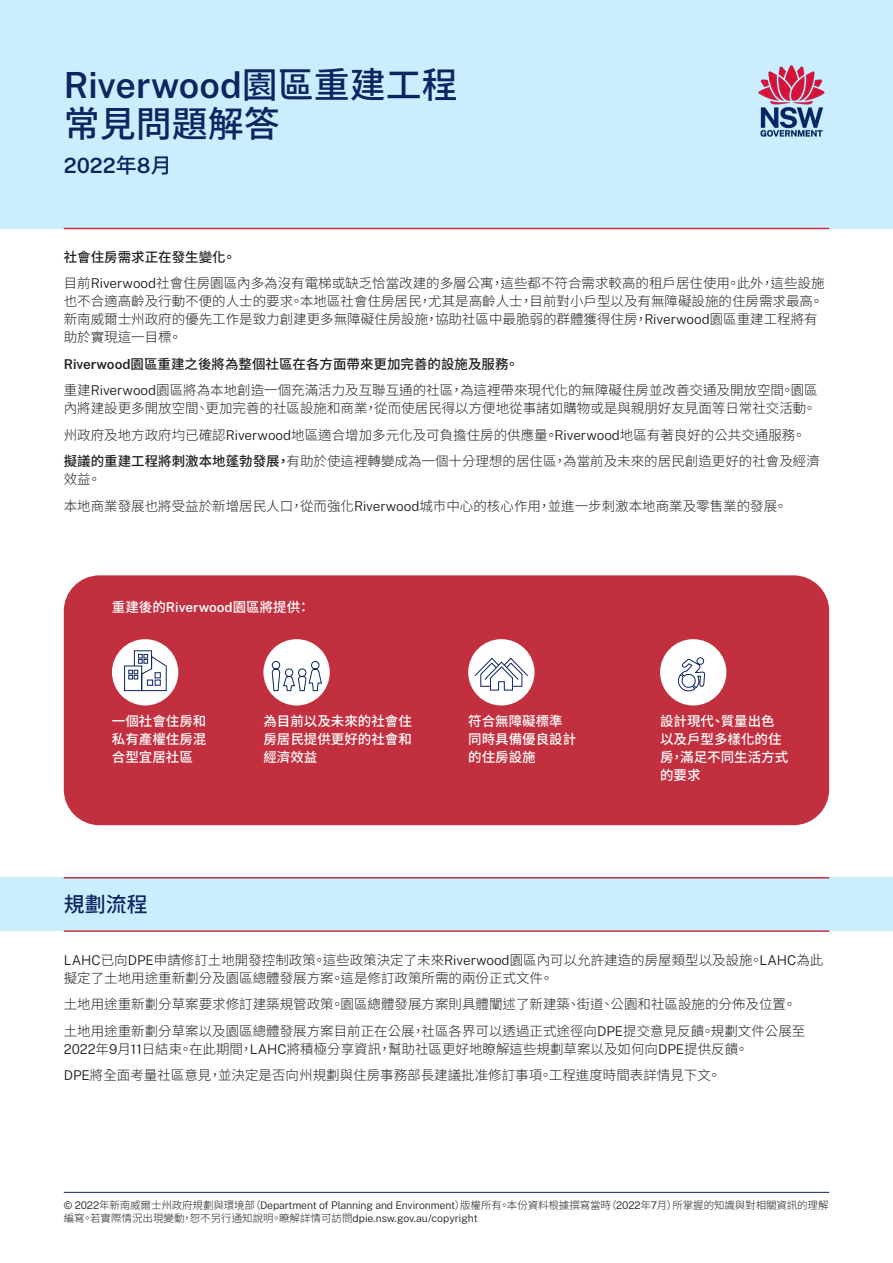
<style>
.page{position:relative;width:893px;height:1263px;background:#fff}
.page>*{position:absolute;margin:0;border:0;box-sizing:border-box;transform-origin:0 0}
.t1{font:600 36px "Public Sans";color:#0d2660}
.t2{font:500 36px "Noto Sans CJ Ktc";color:#0d2660}
.t3{font:600 21px "Public Sans";color:#0d2660}
.P-Big{font:500 21px "Noto Sans CJ Ktc";color:#0d2660}
.t4{font:300 13.5px/18px "Noto Sans CJ Ktc";color:#231f20}
.P_Bold{font:500 13.5px/18px "Noto Sans CJ Ktc";color:#fff;text-align:justify}
.t5{font:500 13.5px "Noto Sans CJ Ktc";color:#231f20}
.t6{font:300 10.5px/13.5px "Noto Sans CJ Ktc";letter-spacing:-.01em;color:#231f20}
.s1{font-family:"Noto Sans CJ Ktc";font-weight:500}
.s2{font-family:"Public Sans"}
.s3{font-family:"Public Sans";font-weight:600}
.s4{font-weight:500}
</style>
<div class="page">
<div style="left:64px;top:575px;width:765px;height:250px;background:#c23040;border-radius:36px"></div>
<div style="left:263px;top:639px;width:67px;height:66px;background:#fff;border-radius:50%"></div>
<svg style="left:272px;top:661px;width:50px;height:30px"></svg>
<div style="left:112px;top:639px;width:66px;height:66px;background:#fff;border-radius:50%"></div>
<svg style="left:124px;top:650px;width:43px;height:41px"></svg>
<div style="left:468px;top:639px;width:66px;height:66px;background:#fff;border-radius:50%"></div>
<svg style="left:474px;top:657px;width:55px;height:34px"></svg>
<div style="left:660px;top:639px;width:66px;height:66px;background:#fff;border-radius:50%"></div>
<svg style="left:678px;top:657px;width:27px;height:49px"></svg>
<hr style="left:64px;top:1192px;width:765px;height:1px;background:#0d2660">
<div style="left:0;top:0;width:893px;height:228px;background:#ccedfe"></div>
<hr style="left:64px;top:228px;width:765px;height:1px;background:#c23040">
<img style="left:758px;top:65px;width:67px;height:72px">
<div style="left:0;top:878px;width:893px;height:53px;background:#ccedfe"></div>
<hr style="left:64px;top:930px;width:765px;height:2px;background:#c23040">
<hr style="left:64px;top:877px;width:765px;height:1px;background:#c23040">
<h1 class="t1" style="left:64px;top:61px;width:395px">Riverwood<span class="s1">園區重建工程</span></h1>
<h1 class="t2" style="left:64px;top:103px;width:217px">常見問題解答</h1>
<h1 class="t3" style="left:64px;top:151px;width:109px">2022<span class="s1">年</span>8<span class="s1">月</span></h1>
<p class="t5" style="left:64px;top:249px;width:174px">社會住房需求正在發生變化。</p>
<p class="t4" style="left:64px;top:274px;width:762px">目前<span class="s2">Riverwood</span>社會住房園區內多為沒有電梯或缺乏恰當改建的多層公寓，這些都不符合需求較高的租戶居住使用。此外，這些設施也不合適高齡及行動不便的人士的要求。本地區社會住房居民，尤其是高齡人士，目前對小戶型以及有無障礙設施的住房需求最高。新南威爾士州政府的優先工作是致力創建更多無障礙住房設施，協助社區中最脆弱的群體獲得住房，<span class="s2">Riverwood</span>園區重建工程將有助於實現這一目標。</p>
<p class="t5" style="left:64px;top:356px;width:456px"><span class="s3">Riverwood</span>園區重建之後將為整個社區在各方面帶來更加完善的設施及服務。</p>
<p class="t4" style="left:64px;top:381px;width:755px">重建<span class="s2">Riverwood</span>園區將為本地創造一個充滿活力及互聯互通的社區，為這裡帶來現代化的無障礙住房並改善交通及開放空間。園區內將建設更多開放空間、更加完善的社區設施和商業，從而使居民得以方便地從事諸如購物或是與親朋好友見面等日常社交活動。</p>
<p class="t4" style="left:64px;top:426px;width:743px">州政府及地方政府均已確認<span class="s2">Riverwood</span>地區適合增加多元化及可負擔住房的供應量。<span class="s2">Riverwood</span>地區有著良好的公共交通服務。</p>
<p class="t4" style="left:64px;top:452px;width:757px"><span class="s4">擬議的重建工程將刺激本地蓬勃發展，</span>有助於使這裡轉變成為一個十分理想的居住區，為當前及未來的居民創造更好的社會及經濟效益。</p>
<p class="t4" style="left:64px;top:497px;width:725px">本地商業發展也將受益於新增居民人口，從而強化<span class="s2">Riverwood</span>城市中心的核心作用，並進一步刺激本地商業及零售業的發展。</p>
<p class="P_Bold" style="left:112px;top:598px;width:200px">重建後的<span class="s3">Riverwood</span>園區將提供：</p>
<p class="P_Bold" style="left:112px;top:712px;width:96px">一個社會住房和私有產權住房混合型宜居社區</p>
<p class="P_Bold" style="left:263px;top:712px;width:150px">為目前以及未來的社會住房居民提供更好的社會和經濟效益</p>
<p class="P_Bold" style="left:468px;top:712px;width:109px;text-align:left">符合無障礙標準同時具備優良設計的住房設施</p>
<p class="P_Bold" style="left:660px;top:712px;width:130px;text-align:left">設計現代、質量出色以及戶型多樣化的住房，滿足不同生活方式的要求</p>
<p class="P-Big" style="left:64px;top:893px;width:85px">規劃流程</p>
<p class="t4" style="left:64px;top:951px;width:761px"><span class="s2">LAHC</span>已向<span class="s2">DPE</span>申請修訂土地開發控制政策。這些政策決定了未來<span class="s2">Riverwood</span>園區內可以允許建造的房屋類型以及設施。<span class="s2">LAHC</span>為此擬定了土地用途重新劃分及園區總體發展方案。這是修訂政策所需的兩份正式文件。</p>
<p class="t4" style="left:64px;top:995px;width:734px">土地用途重新劃分草案要求修訂建築規管政策。園區總體發展方案則具體闡述了新建築、街道、公園和社區設施的分佈及位置。</p>
<p class="t4" style="left:64px;top:1022px;width:743px">土地用途重新劃分草案以及園區總體發展方案目前正在公展，社區各界可以透過正式途徑向<span class="s2">DPE</span>提交意見反饋。規劃文件公展至<br><span class="s2">2022</span>年<span class="s2">9</span>月<span class="s2">11</span>日結束。在此期間，<span class="s2">LAHC</span>將積極分享資訊，幫助社區更好地瞭解這些規劃草案以及如何向<span class="s2">DPE</span>提供反饋。</p>
<p class="t4" style="left:64px;top:1066px;width:659px"><span class="s2">DPE</span>將全面考量社區意見，並決定是否向州規劃與住房事務部長建議批准修訂事項。工程進度時間表詳情見下文。</p>
<p class="t6" style="left:64px;top:1198px;width:766px"><span class="s2">© 2022</span>年新南威爾士州政府規劃與環境部（<span class="s2">Department of Planning and Environment</span>）版權所有。本份資料根據撰寫當時（<span class="s2">2022</span>年<span class="s2">7</span>月）所掌握的知識與對相關資訊的理解編寫。若實際情況出現變動，恕不另行通知說明。瞭解詳情可訪問<span class="s2">dpie.nsw.gov.au/copyright</span></p>
</div>
